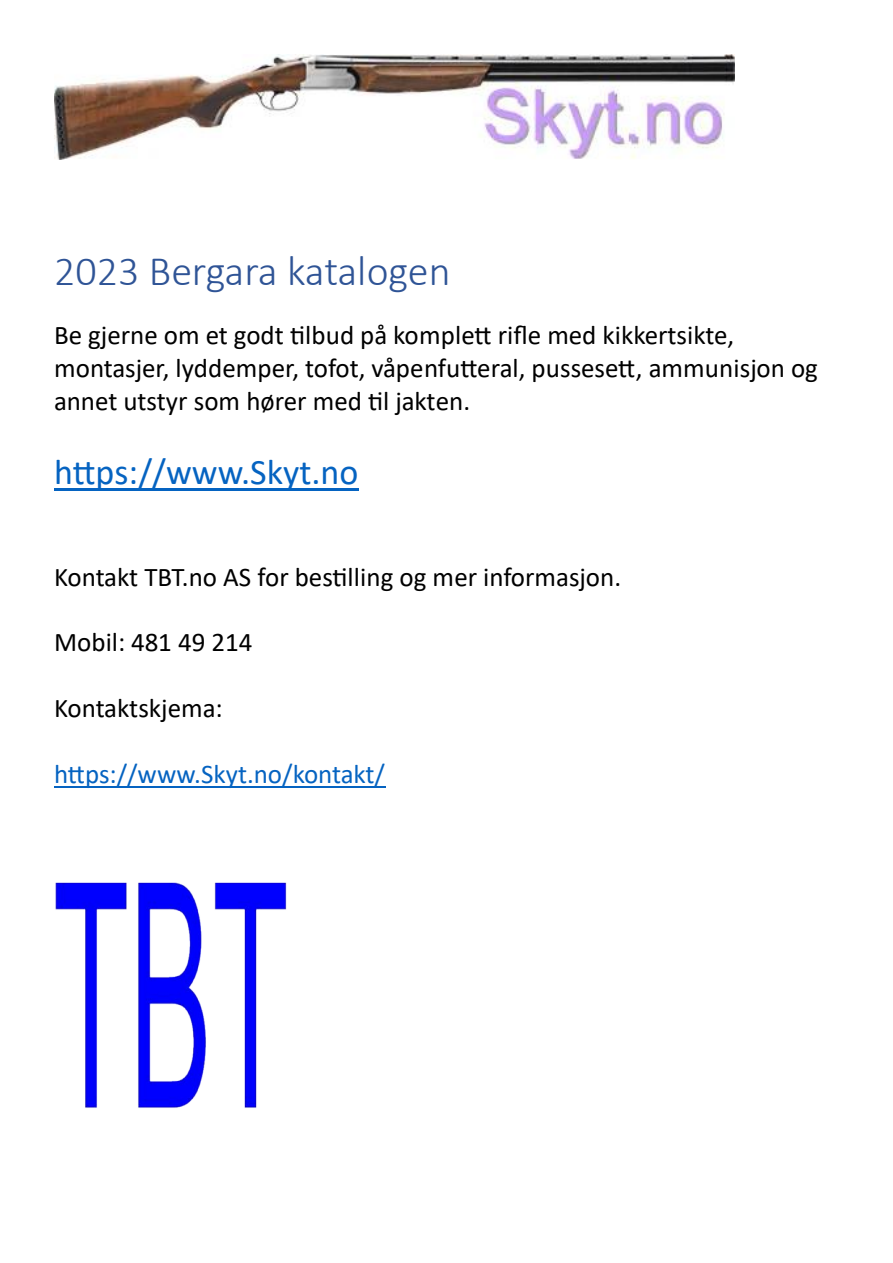
<style>
.page{position:relative;width:893px;height:1263px;background:#fff}
.page>*{position:absolute;margin:0;border:0;box-sizing:border-box;transform-origin:0 0}
.t1{font:300 42px "Calibri";letter-spacing:-.005em;color:#2f5496}
.t2{font:36px "Calibri";color:#0563c1}
.t3{font:27px/33px "Calibri";color:#000}
.t4{font:27px "Calibri";letter-spacing:-.005em;color:#0563c1}
</style>
<div class="page">
<hr style="left:54px;top:488px;width:305px;height:2px;background:#0563c1">
<hr style="left:54px;top:786px;width:332px;height:2px;background:#0563c1">
<img style="left:54px;top:54px;width:680px;height:106px">
<img style="left:55px;top:882px;width:232px;height:226px">
<h1 class="t1" style="left:54px;top:253px;width:398px">2023 Bergara katalogen</h1>
<p class="t3" style="left:54px;top:320px;width:765px">Be gjerne om et godt tilbud på komplett rifle med kikkertsikte, montasjer, lyddemper, tofot, våpenfutteral, pussesett, ammunisjon og annet utstyr som hører med til jakten.</p>
<h2 class="t2" style="left:54px;top:457px;width:306px">https://www.Skyt.no</h2>
<p class="t3" style="left:54px;top:562px;width:569px">Kontakt TBT.no AS for bestilling og mer informasjon.</p>
<p class="t3" style="left:54px;top:628px;width:200px">Mobil: 481 49 214</p>
<p class="t3" style="left:54px;top:694px;width:170px">Kontaktskjema:</p>
<p class="t4" style="left:54px;top:763px;width:332px">https://www.Skyt.no/kontakt/</p>
</div>
